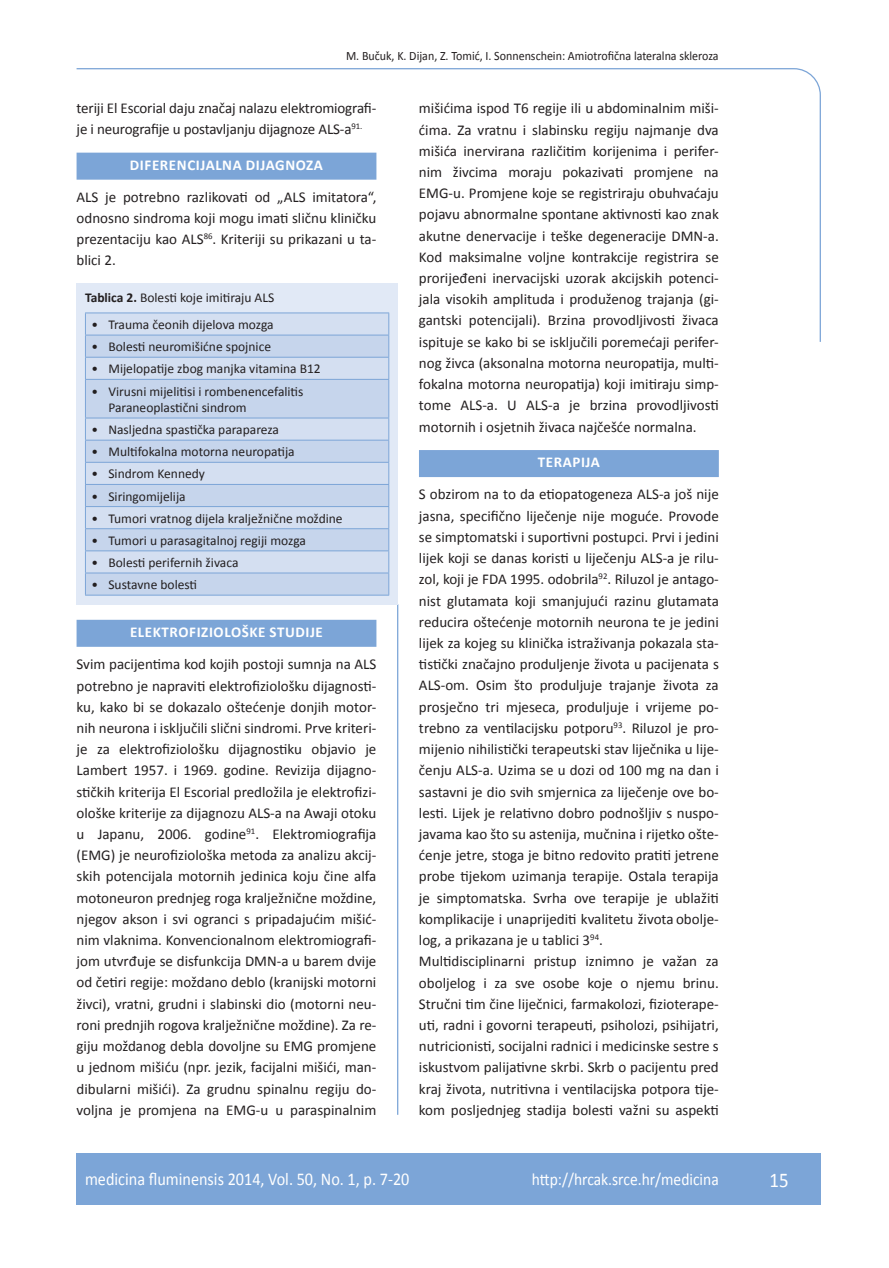
<style>
.page{position:relative;width:889px;height:1268px;background:#fff}
.page>*{position:absolute;margin:0;border:0;box-sizing:border-box;transform-origin:0 0}
.t1{font:21px "Calibri";color:#fff;scale:.9 1}
.t2{font:18px "Calibri";color:#fff;scale:.9 1}
.t3{font:17.25px "Calibri";color:#fff;scale:.9 1}
.t4{font:15px/21.1px "Calibri";color:#231f20;text-align:justify}
.t5{font:700 15px "Calibri";letter-spacing:.04em;color:#fff}
.t6{font:13.5px/16.5px "Calibri";color:#231f20}
.t7{font:12.75px "Calibri";color:#231f20;scale:.94 1}
.s1{font-weight:700}
</style>
<div class="page">
<svg style="left:76px;top:68px;width:745px;height:275px"></svg>
<hr style="left:397px;top:604px;width:1px;height:510px;background:#7ca5d7">
<div style="left:77px;top:1152px;width:744px;height:51px;background:#7ca5d7"></div>
<div style="left:77px;top:283px;width:321px;height:321px;background:#e1e9f6"></div>
<div style="left:86px;top:313px;width:302px;height:21px;background:#d4dff1"></div>
<svg style="left:86px;top:335px;width:302px;height:259px;fill:#c6d5ec"></svg>
<hr style="left:85px;top:312px;width:304px;height:1px;background:#7ca5d7">
<hr style="left:85px;top:334px;width:304px;height:1px;background:#7ca5d7">
<hr style="left:85px;top:357px;width:304px;height:1px;background:#7ca5d7">
<svg style="left:85px;top:313px;width:1px;height:66px"></svg>
<svg style="left:388px;top:313px;width:1px;height:66px"></svg>
<hr style="left:85px;top:379px;width:304px;height:1px;background:#7ca5d7">
<hr style="left:85px;top:379px;width:1px;height:38px;background:#7ca5d7">
<hr style="left:388px;top:379px;width:1px;height:38px;background:#7ca5d7">
<hr style="left:85px;top:417px;width:304px;height:1px;background:#7ca5d7">
<hr style="left:85px;top:439px;width:304px;height:1px;background:#7ca5d7">
<hr style="left:85px;top:462px;width:304px;height:1px;background:#7ca5d7">
<hr style="left:85px;top:484px;width:304px;height:1px;background:#7ca5d7">
<hr style="left:85px;top:506px;width:304px;height:1px;background:#7ca5d7">
<hr style="left:85px;top:528px;width:304px;height:1px;background:#7ca5d7">
<hr style="left:85px;top:550px;width:304px;height:1px;background:#7ca5d7">
<hr style="left:85px;top:572px;width:304px;height:1px;background:#7ca5d7">
<svg style="left:85px;top:418px;width:1px;height:176px"></svg>
<svg style="left:388px;top:418px;width:1px;height:176px"></svg>
<hr style="left:85px;top:594px;width:304px;height:1px;background:#7ca5d7">
<div style="left:77px;top:153px;width:299px;height:27px;background:#7ca5d7"></div>
<div style="left:419px;top:450px;width:300px;height:27px;background:#7ca5d7"></div>
<div style="left:77px;top:619px;width:299px;height:27px;background:#7ca5d7"></div>
<p class="t7" style="left:346px;top:47px;width:398px">M. Bučuk, K. Dijan, Z. Tomić, I. Sonnenschein: Amiotrofična lateralna skleroza</p>
<p class="t4" style="left:77px;top:97px;width:301px">teriji El Escorial daju značaj nalazu elektromiografi&shy;je i neurografije u postavljanju dijagnoze ALS-a<sup>91.</sup></p>
<p class="t5" style="left:130px;top:156px;width:195px">DIFERENCIJALNA DIJAGNOZA</p>
<p class="t4" style="left:77px;top:186px;width:301px">ALS je potrebno razlikovati od „ALS imitatora“, odnosno sindroma koji mogu imati sličnu kliničku prezentaciju kao ALS<sup>86</sup>. Kriteriji su prikazani u ta&shy;blici 2.</p>
<p class="t6" style="left:85px;top:289px;width:191px"><span class="s1">Tablica 2.</span> Bolesti koje imitiraju ALS</p>
<p class="t6" style="left:91px;top:315px;width:184px">• Trauma čeonih dijelova mozga</p>
<p class="t6" style="left:91px;top:338px;width:181px">• Bolesti neuromišićne spojnice</p>
<p class="t6" style="left:91px;top:360px;width:231px">• Mijelopatije zbog manjka vitamina B12</p>
<p class="t6" style="left:108px;top:382px;width:196px;text-indent:-17px">• Virusni mijelitisi i rombenencefalitis<br>Paraneoplastični sindrom</p>
<p class="t6" style="left:91px;top:420px;width:189px">• Nasljedna spastička parapareza</p>
<p class="t6" style="left:91px;top:443px;width:205px">• Multifokalna motorna neuropatija</p>
<p class="t6" style="left:91px;top:465px;width:115px">• Sindrom Kennedy</p>
<p class="t6" style="left:91px;top:487px;width:96px">• Siringomijelija</p>
<p class="t6" style="left:91px;top:509px;width:253px">• Tumori vratnog dijela kralježnične moždine</p>
<p class="t6" style="left:91px;top:531px;width:216px">• Tumori u parasagitalnoj regiji mozga</p>
<p class="t6" style="left:91px;top:553px;width:149px">• Bolesti perifernih živaca</p>
<p class="t6" style="left:91px;top:575px;width:107px">• Sustavne bolesti</p>
<p class="t5" style="left:130px;top:622px;width:194px">ELEKTROFIZIOLOŠKE STUDIJE</p>
<p class="t4" style="left:77px;top:653px;width:301px">Svim pacijentima kod kojih postoji sumnja na ALS potrebno je napraviti elektrofiziološku dijagnosti&shy;ku, kako bi se dokazalo oštećenje donjih motor&shy;nih neurona i isključili slični sindromi. Prve kriteri&shy;je za elektrofiziološku dijagnostiku objavio je Lambert 1957. i 1969. godine. Revizija dijagno&shy;stičkih kriterija El Escorial predložila je elektrofizi&shy;ološke kriterije za dijagnozu ALS-a na Awaji otoku u Japanu, 2006. godine<sup>91</sup>. Elektromiografija (EMG) je neurofiziološka metoda za analizu akcij&shy;skih potencijala motornih jedinica koju čine alfa motoneuron prednjeg roga kralježnične moždine, njegov akson i svi ogranci s pripadajućim mišić&shy;nim vlaknima. Konvencionalnom elektromiografi&shy;jom utvrđuje se disfunkcija DMN-a u barem dvije od četiri regije: moždano deblo (kranijski motorni živci), vratni, grudni i slabinski dio (motorni neu&shy;roni prednjih rogova kralježnične moždine). Za re&shy;giju moždanog debla dovoljne su EMG promjene u jednom mišiću (npr. jezik, facijalni mišići, man&shy;dibularni mišići). Za grudnu spinalnu regiju do&shy;voljna je promjena na EMG-u u paraspinalnim</p>
<p class="t4" style="left:419px;top:97px;width:301px">mišićima ispod T6 regije ili u abdominalnim miši&shy;ćima. Za vratnu i slabinsku regiju najmanje dva mišića inervirana različitim korijenima i perifer&shy;nim živcima moraju pokazivati promjene na EMG-u. Promjene koje se registriraju obuhvaćaju pojavu abnormalne spontane aktivnosti kao znak akutne denervacije i teške degeneracije DMN-a.<br>Kod maksimalne voljne kontrakcije registrira se prorijeđeni inervacijski uzorak akcijskih potenci&shy;jala visokih amplituda i produženog trajanja (gi&shy;gantski potencijali). Brzina provodljivosti živaca ispituje se kako bi se isključili poremećaji perifer&shy;nog živca (aksonalna motorna neuropatija, multi&shy;fokalna motorna neuropatija) koji imitiraju simp&shy;tome ALS-a. U ALS-a je brzina provodljivosti motornih i osjetnih živaca najčešće normalna.</p>
<p class="t5" style="left:538px;top:453px;width:64px">TERAPIJA</p>
<p class="t4" style="left:419px;top:483px;width:301px;text-align:left">S obzirom na to da etiopatogeneza ALS-a još nije jasna, specifično liječenje nije moguće. Provode se simptomatski i suportivni postupci. Prvi i jedini lijek koji se danas koristi u liječenju ALS-a je rilu&shy;zol, koji je FDA 1995. odobrila<sup>92</sup>. Riluzol je antago&shy;nist glutamata koji smanjujući razinu glutamata reducira oštećenje motornih neurona te je jedini lijek za kojeg su klinička istraživanja pokazala sta&shy;tistički značajno produljenje života u pacijenata s ALS-om. Osim što produljuje trajanje života za prosječno tri mjeseca, produljuje i vrijeme po&shy;trebno za ventilacijsku potporu<sup>93</sup>. Riluzol je pro&shy;mijenio nihilistički terapeutski stav liječnika u lije&shy;čenju ALS-a. Uzima se u dozi od 100 mg na dan i sastavni je dio svih smjernica za liječenje ove bo&shy;lesti. Lijek je relativno dobro podnošljiv s nuspo&shy;javama kao što su astenija, mučnina i rijetko ošte&shy;ćenje jetre, stoga je bitno redovito pratiti jetrene probe tijekom uzimanja terapije. Ostala terapija je simptomatska. Svrha ove terapije je ublažiti komplikacije i unaprijediti kvalitetu života obolje&shy;log, a prikazana je u tablici 3<sup>94</sup>.<br>Multidisciplinarni pristup iznimno je važan za oboljelog i za sve osobe koje o njemu brinu.<br>Stručni tim čine liječnici, farmakolozi, fizioterape&shy;uti, radni i govorni terapeuti, psiholozi, psihijatri, nutricionisti, socijalni radnici i medicinske sestre s iskustvom palijativne skrbi. Skrb o pacijentu pred kraj života, nutritivna i ventilacijska potpora tije&shy;kom posljednjeg stadija bolesti važni su aspekti</p>
<p class="t2" style="left:85px;top:1167px;width:362px">medicina fluminensis 2014, Vol. 50, No. 1, p. 7-20</p>
<p class="t3" style="left:532px;top:1168px;width:209px">http://hrcak.srce.hr/medicina</p>
<h1 class="t1" style="left:769px;top:1166px;width:23px">15</h1>
</div>
